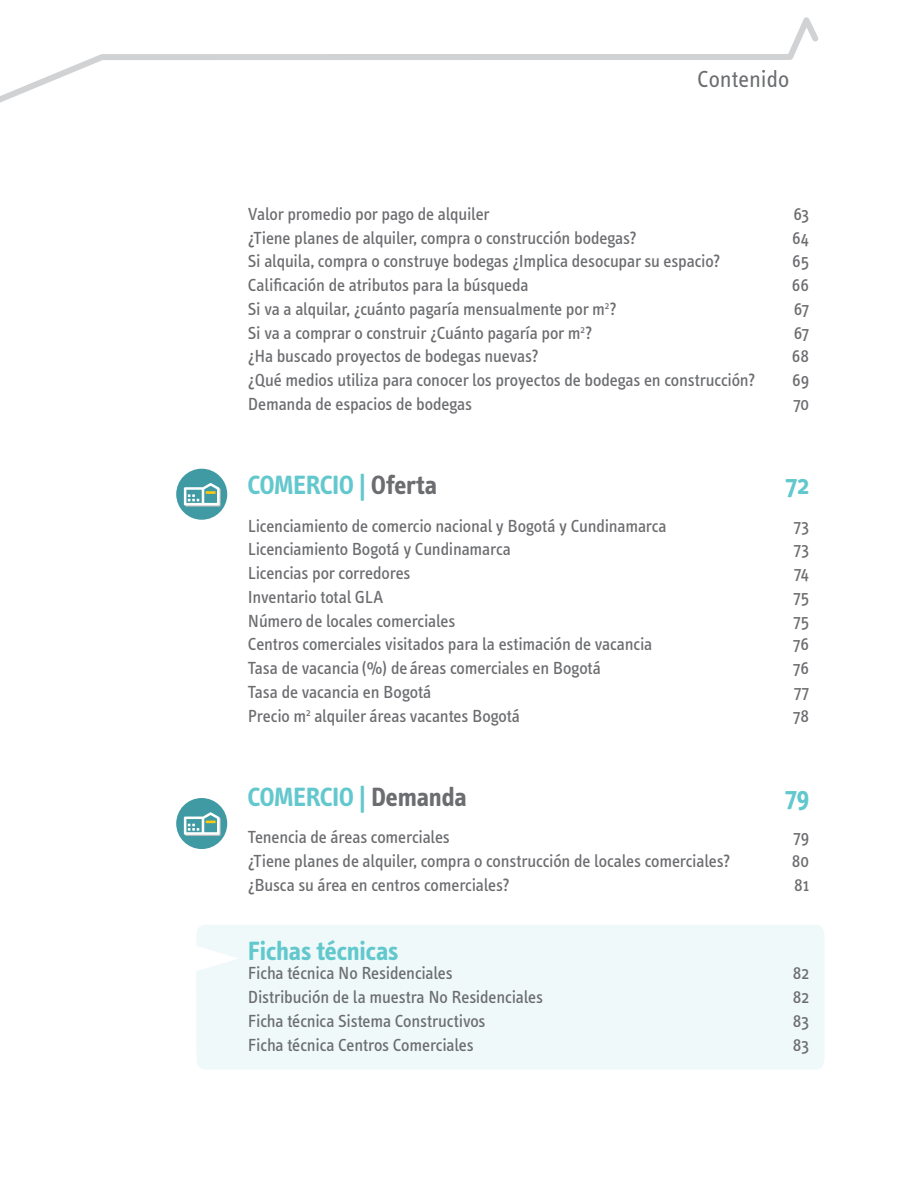
<style>
.page{position:relative;width:918px;height:1188px;background:#fff}
.page>*{position:absolute;margin:0;border:0;box-sizing:border-box;transform-origin:0 0}
.Conteni_tex_azul_esp{font:700 27px "Info Text";letter-spacing:-.01em;color:#63c8ce}
.Conteni_tex_azul{font:700 27px "Info Text";letter-spacing:-.01em;color:#63c8ce}
.Cornisa_Der{font:24px "Info Text";color:#6c6d70}
.Conteni_tex_gris{font:18px "Info Text";letter-spacing:-.01em;color:#6c6d70}
.s1{color:#6c6d70}
</style>
<div class="page">
<div style="left:196px;top:924px;width:629px;height:146px;background:#eff9f9;border:1px solid #fff;border-radius:10px"></div>
<svg style="left:0;top:17px;width:819px;height:86px"></svg>
<div style="left:176px;top:469px;width:51px;height:51px;background:#409aa3;border-radius:50%"></div>
<svg style="left:184px;top:483px;width:37px;height:24px"></svg>
<div style="left:176px;top:798px;width:51px;height:51px;background:#409aa3;border-radius:50%"></div>
<svg style="left:184px;top:812px;width:37px;height:24px"></svg>
<p class="Cornisa_Der" style="left:697px;top:66px;width:94px">Contenido</p>
<p class="Conteni_tex_gris" style="left:248px;top:204px;width:243px">Valor promedio por pago de alquiler</p>
<p class="Conteni_tex_gris" style="left:794px;top:204px;width:17px">63</p>
<p class="Conteni_tex_gris" style="left:248px;top:227px;width:391px">¿Tiene planes de alquiler, compra o construcción bodegas?</p>
<p class="Conteni_tex_gris" style="left:792px;top:227px;width:19px">64</p>
<p class="Conteni_tex_gris" style="left:248px;top:251px;width:474px">Si alquila, compra o construye bodegas ¿Implica desocupar su espacio?</p>
<p class="Conteni_tex_gris" style="left:792px;top:251px;width:18px">65</p>
<p class="Conteni_tex_gris" style="left:248px;top:275px;width:282px">Calificación de atributos para la búsqueda</p>
<p class="Conteni_tex_gris" style="left:792px;top:275px;width:19px">66</p>
<p class="Conteni_tex_gris" style="left:248px;top:299px;width:370px">Si va a alquilar, ¿cuánto pagaría mensualmente por m<sup>2</sup>?</p>
<p class="Conteni_tex_gris" style="left:794px;top:299px;width:17px">67</p>
<p class="Conteni_tex_gris" style="left:248px;top:322px;width:346px">Si va a comprar o construir ¿Cuánto pagaría por m<sup>2</sup>?</p>
<p class="Conteni_tex_gris" style="left:794px;top:322px;width:17px">67</p>
<p class="Conteni_tex_gris" style="left:248px;top:346px;width:292px">¿Ha buscado proyectos de bodegas nuevas?</p>
<p class="Conteni_tex_gris" style="left:792px;top:346px;width:19px">68</p>
<p class="Conteni_tex_gris" style="left:248px;top:370px;width:509px">¿Qué medios utiliza para conocer los proyectos de bodegas en construcción?</p>
<p class="Conteni_tex_gris" style="left:792px;top:370px;width:19px">69</p>
<p class="Conteni_tex_gris" style="left:248px;top:394px;width:226px">Demanda de espacios de bodegas</p>
<p class="Conteni_tex_gris" style="left:794px;top:394px;width:17px">70</p>
<p class="Conteni_tex_azul_esp" style="left:248px;top:470px;width:191px">COMERCIO | <span class="s1">Oferta</span></p>
<p class="Conteni_tex_azul_esp" style="left:786px;top:470px;width:25px">72</p>
<p class="Conteni_tex_gris" style="left:248px;top:515px;width:420px">Licenciamiento de comercio nacional y Bogotá y Cundinamarca</p>
<p class="Conteni_tex_gris" style="left:794px;top:515px;width:16px">73</p>
<p class="Conteni_tex_gris" style="left:248px;top:539px;width:265px">Licenciamiento Bogotá y Cundinamarca</p>
<p class="Conteni_tex_gris" style="left:794px;top:539px;width:16px">73</p>
<p class="Conteni_tex_gris" style="left:248px;top:563px;width:164px">Licencias por corredores</p>
<p class="Conteni_tex_gris" style="left:794px;top:563px;width:16px">74</p>
<p class="Conteni_tex_gris" style="left:248px;top:587px;width:137px">Inventario total GLA</p>
<p class="Conteni_tex_gris" style="left:794px;top:587px;width:17px">75</p>
<p class="Conteni_tex_gris" style="left:248px;top:610px;width:209px">Número de locales comerciales</p>
<p class="Conteni_tex_gris" style="left:794px;top:610px;width:17px">75</p>
<p class="Conteni_tex_gris" style="left:248px;top:634px;width:406px">Centros comerciales visitados para la estimación de vacancia</p>
<p class="Conteni_tex_gris" style="left:794px;top:634px;width:17px">76</p>
<p class="Conteni_tex_gris" style="left:248px;top:658px;width:355px">Tasa de vacancia (%) de áreas comerciales en Bogotá</p>
<p class="Conteni_tex_gris" style="left:794px;top:658px;width:17px">76</p>
<p class="Conteni_tex_gris" style="left:248px;top:682px;width:185px">Tasa de vacancia en Bogotá</p>
<p class="Conteni_tex_gris" style="left:795px;top:682px;width:16px">77</p>
<p class="Conteni_tex_gris" style="left:248px;top:705px;width:274px">Precio m<sup>2</sup> alquiler áreas vacantes Bogotá</p>
<p class="Conteni_tex_gris" style="left:793px;top:705px;width:17px">78</p>
<p class="Conteni_tex_azul_esp" style="left:248px;top:781px;width:220px">COMERCIO | <span class="s1">Demanda</span></p>
<p class="Conteni_tex_azul_esp" style="left:786px;top:781px;width:25px">79</p>
<p class="Conteni_tex_gris" style="left:248px;top:827px;width:203px">Tenencia de áreas comerciales</p>
<p class="Conteni_tex_gris" style="left:794px;top:827px;width:17px">79</p>
<p class="Conteni_tex_gris" style="left:248px;top:851px;width:484px">¿Tiene planes de alquiler, compra o construcción de locales comerciales?</p>
<p class="Conteni_tex_gris" style="left:792px;top:851px;width:19px">80</p>
<p class="Conteni_tex_gris" style="left:248px;top:875px;width:263px">¿Busca su área en centros comerciales?</p>
<p class="Conteni_tex_gris" style="left:794px;top:875px;width:16px">81</p>
<p class="Conteni_tex_azul" style="left:248px;top:935px;width:152px">Fichas técnicas</p>
<p class="Conteni_tex_gris" style="left:248px;top:963px;width:206px">Ficha técnica No Residenciales</p>
<p class="Conteni_tex_gris" style="left:793px;top:963px;width:18px">82</p>
<p class="Conteni_tex_gris" style="left:248px;top:987px;width:297px">Distribución de la muestra No Residenciales</p>
<p class="Conteni_tex_gris" style="left:793px;top:987px;width:18px">82</p>
<p class="Conteni_tex_gris" style="left:248px;top:1011px;width:239px">Ficha técnica Sistema Constructivos</p>
<p class="Conteni_tex_gris" style="left:793px;top:1011px;width:18px">83</p>
<p class="Conteni_tex_gris" style="left:248px;top:1034px;width:227px">Ficha técnica Centros Comerciales</p>
<p class="Conteni_tex_gris" style="left:793px;top:1034px;width:18px">83</p>
</div>
